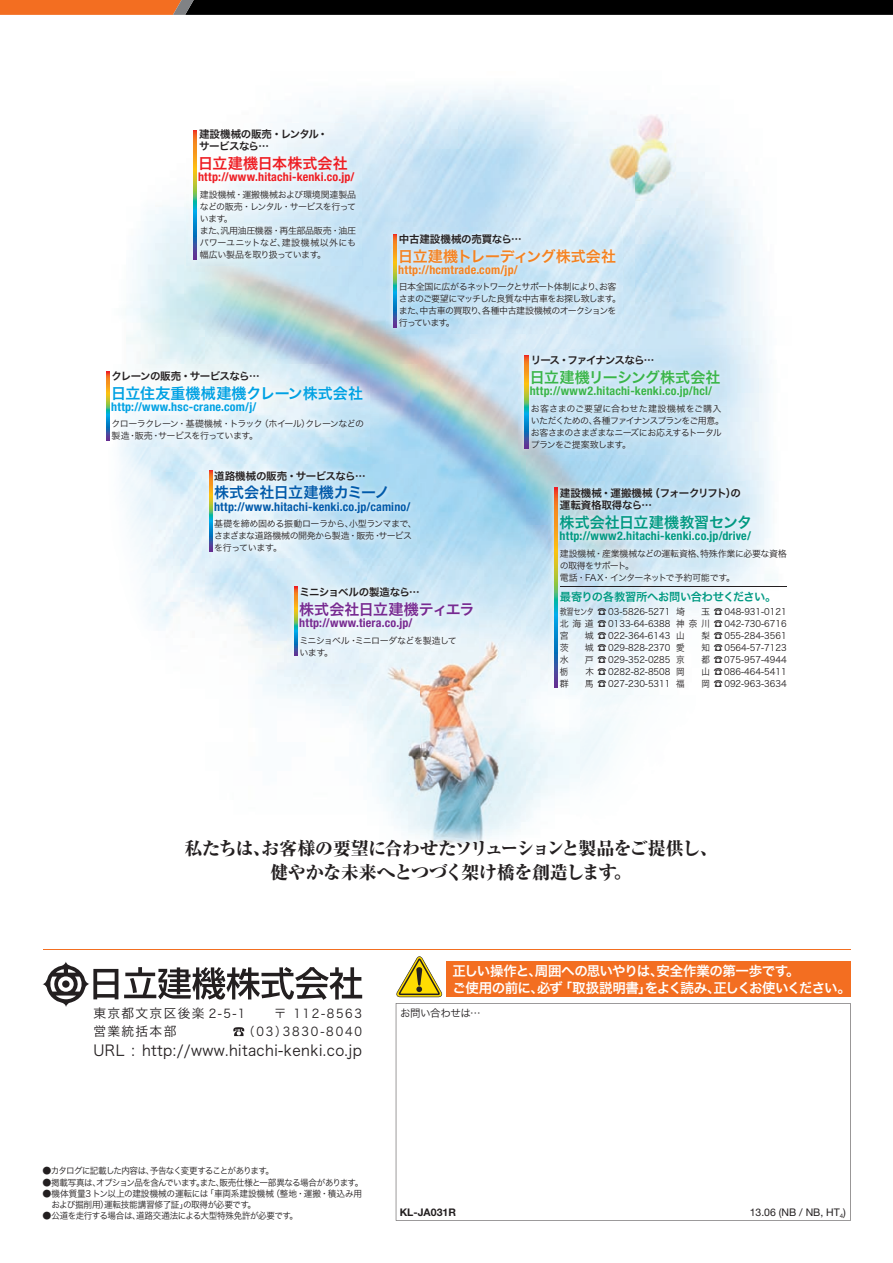
<style>
.page{position:relative;width:893px;height:1263px;background:#fff}
.page>*{position:absolute;margin:0;border:0;box-sizing:border-box;transform-origin:0 0}
.t1{font:800 18px/24px "Ryumin";letter-spacing:-.03em;color:#231f20;text-align:center}
.t2{font:15px "Hira Kaku Pro W3";letter-spacing:.03em;color:#231f20;scale:.95 1}
.t3{font:15px "Hira Kaku Pro W6";letter-spacing:.005em;color:#00a1e3}
.t4{font:15px "Hira Kaku Pro W6";letter-spacing:-.015em;color:#f58220}
.t5{font:15px "Hira Kaku Pro W6";letter-spacing:-.025em;color:#3ab54a}
.t6{font:15px "Hira Kaku Pro W6";letter-spacing:-.005em;color:#009982}
.t7{font:15px "Hira Kaku Pro W6";color:#015aaa}
.t8{font:15px "Hira Kaku Pro W6";color:#772a91}
.t9{font:15px "Hira Kaku Pro W6";letter-spacing:.005em;color:#ee1d23}
.t10{font:13.5px/17px "Hira Kaku Pro W6";letter-spacing:-.045em;color:#fff}
.t11{font:12.75px "Hira Kaku Pro W3";letter-spacing:.1em;color:#231f20}
.t12{font:12.15px "Hira Kaku Pro W3";letter-spacing:.16em;color:#231f20;scale:.95 1}
.t13{font:700 condensed 12px "Helvetica Neue";letter-spacing:.015em;color:#015aaa}
.t14{font:700 condensed 12px "Helvetica Neue";letter-spacing:.015em;color:#009982}
.t15{font:700 condensed 12px "Helvetica Neue";letter-spacing:.015em;color:#3ab54a}
.t16{font:700 condensed 12px "Helvetica Neue";letter-spacing:.015em;color:#ee1d23}
.t17{font:700 condensed 12px "Helvetica Neue";letter-spacing:.015em;color:#00a1e3}
.t18{font:700 condensed 12px "Helvetica Neue";letter-spacing:.015em;color:#f58220}
.t19{font:700 condensed 12px "Helvetica Neue";letter-spacing:.02em;color:#772a91}
.t20{font:11.25px "Hira Kaku Pro W6";letter-spacing:-.03em;color:#009982}
.t21{font:10.5px/12px "Hira Kaku Pro W6";letter-spacing:-.045em;color:#231f20}
.t22{font:10.5px/12px "Hira Kaku Pro W6";letter-spacing:-.015em;color:#231f20}
.t23{font:10.5px "Helvetica Neue";color:#231f20}
.t24{font:10.5px "Hira Kaku Pro W6";letter-spacing:-.105em;color:#231f20}
.t25{font:10.5px "Hira Kaku Pro W6";letter-spacing:-.02em;color:#231f20}
.t26{font:700 10.5px "Helvetica Neue";color:#231f20}
.t27{font:10.5px "Hira Kaku Pro W3";letter-spacing:-.04em;color:#231f20}
.t28{font:9px/12px "Hira Kaku Pro W3";letter-spacing:-.045em;color:#231f20}
.t29{font:9px/12px "Hira Kaku Pro W3";letter-spacing:-.08em;color:#231f20}
.t30{font:9px "Hira Kaku Pro W3";color:#231f20;scale:.95 1}
.t31{font:9px/12px "Hira Kaku Pro W3";letter-spacing:-.065em;color:#231f20}
.t32{font:9px "Hira Kaku Pro W3";color:#231f20}
.t33{font:9px/12px "Hira Kaku Pro W3";letter-spacing:-.045em;color:#231f20;text-align:justify;scale:.8 1}
.t34{font:9px "Hira Kaku Pro W3";letter-spacing:-.085em;color:#231f20}
.t35{font:9px "Hira Kaku Pro W3";letter-spacing:-.045em;color:#231f20;scale:.95 1}
.s1{font-size:12.15px}
</style>
<div class="page">
<svg style="left:0;top:0;width:893px;height:15px;background:#33190a"></svg>
<svg style="left:396px;top:1003px;width:455px;height:218px"></svg>
<svg style="left:43px;top:962px;width:75px;height:45px"></svg>
<svg style="left:124px;top:967px;width:238px;height:33px"></svg>
<svg style="left:396px;top:956px;width:47px;height:41px"></svg>
<div style="left:446px;top:961px;width:404px;height:36px;background:#f36e21"></div>
<hr style="left:43px;top:949px;width:807px;height:1px;background:#f36f21">
<svg style="left:233px;top:1027px;width:11px;height:9px"></svg>
<img style="left:634px;top:114px;width:133px;height:251px">
<img style="left:361px;top:150px;width:273px;height:107px">
<img style="left:419px;top:333px;width:108px;height:514px">
<img style="left:366px;top:365px;width:54px;height:482px">
<img style="left:187px;top:123px;width:174px;height:143px">
<svg style="left:193px;top:130px;width:3px;height:129px"></svg>
<img style="left:387px;top:228px;width:235px;height:105px">
<svg style="left:393px;top:234px;width:3px;height:93px"></svg>
<img style="left:518px;top:349px;width:209px;height:105px">
<svg style="left:525px;top:355px;width:3px;height:93px"></svg>
<img style="left:106px;top:365px;width:263px;height:82px">
<svg style="left:106px;top:371px;width:3px;height:69px"></svg>
<img style="left:203px;top:465px;width:213px;height:92px">
<svg style="left:209px;top:471px;width:3px;height:80px"></svg>
<img style="left:288px;top:581px;width:191px;height:81px">
<svg style="left:294px;top:587px;width:3px;height:69px"></svg>
<img style="left:548px;top:481px;width:239px;height:213px">
<hr style="left:561px;top:587px;width:226px;height:1px;background:#231f20">
<svg style="left:555px;top:488px;width:3px;height:200px"></svg>
<p class="t21" style="left:199px;top:128px;width:130px">建設機械の販売・レンタル・サービスなら…</p>
<h2 class="t9" style="left:198px;top:150px;width:151px">日立建機日本株式会社</h2>
<h3 class="t16" style="left:198px;top:169px;width:158px">http://www.hitachi-kenki.co.jp/</h3>
<p class="t28" style="left:200px;top:188px;width:158px">建設機械・運搬機械および環境関連製品などの販売・レンタル・サービスを行っています。<br>また、汎用油圧機器・再生部品販売・油圧パワーユニットなど、建設機械以外にも幅広い製品を取り扱っています。</p>
<p class="t21" style="left:112px;top:370px;width:149px">クレーンの販売・サービスなら…</p>
<h2 class="t3" style="left:111px;top:379px;width:253px">日立住友重機械建機クレーン株式会社</h2>
<h3 class="t17" style="left:111px;top:399px;width:147px">http://www.hsc-crane.com/j/</h3>
<p class="t28" style="left:112px;top:417px;width:254px">クローラクレーン・基礎機械・トラック（ホイール）クレーンなどの製造・販売・サービスを行っています。</p>
<p class="t21" style="left:214px;top:469px;width:153px">道路機械の販売・サービスなら…</p>
<p class="t25" style="left:399px;top:230px;width:124px">中古建設機械の売買なら…</p>
<h2 class="t4" style="left:398px;top:242px;width:219px">日立建機トレーディング株式会社</h2>
<h3 class="t18" style="left:398px;top:262px;width:121px">http://hcmtrade.com/jp/</h3>
<p class="t29" style="left:399px;top:280px;width:224px">日本全国に広がるネットワークとサポート体制により、お客さまのご要望にマッチした良質な中古車をお探し致します。また、中古車の買取り、各種中古建設機械のオークションを行っています。</p>
<p class="t24" style="left:531px;top:351px;width:125px">リース・ファイナンスなら…</p>
<h2 class="t5" style="left:530px;top:364px;width:192px">日立建機リーシング株式会社</h2>
<h3 class="t15" style="left:530px;top:383px;width:184px">http://www2.hitachi-kenki.co.jp/hcl/</h3>
<p class="t28" style="left:531px;top:401px;width:195px">お客さまのご要望に合わせた建設機械をご購入いただくための、各種ファイナンスプランをご用意。お客さまのさまざまなニーズにお応えするトータルプランをご提案致します。</p>
<h2 class="t7" style="left:214px;top:479px;width:177px">株式会社日立建機カミーノ</h2>
<h3 class="t13" style="left:214px;top:499px;width:198px">http://www.hitachi-kenki.co.jp/camino/</h3>
<p class="t28" style="left:214px;top:517px;width:204px">基礎を締め固める振動ローラから、小型ランマまで、さまざまな道路機械の開発から製造・販売・サービスを行っています。</p>
<p class="t22" style="left:560px;top:486px;width:183px">建設機械・運搬機械（フォークリフト）の運転資格取得なら…</p>
<h2 class="t6" style="left:560px;top:509px;width:194px">株式会社日立建機教習センタ</h2>
<h3 class="t14" style="left:560px;top:529px;width:193px">http://www2.hitachi-kenki.co.jp/drive/</h3>
<p class="t28" style="left:560px;top:547px;width:228px">建設機械・産業機械などの運転資格、特殊作業に必要な資格の取得をサポート。<br>電話・FAX・インターネットで予約可能です。</p>
<p class="t21" style="left:299px;top:586px;width:122px">ミニショベルの製造なら…</p>
<p class="t20" style="left:560px;top:587px;width:218px">最寄りの各教習所へお問い合わせください。</p>
<p class="t33" style="left:560px;top:605px;width:140px">教習センタ ☎ 03-5826-5271北海道 ☎ 0133-64-6388宮</p>
<h2 class="t8" style="left:299px;top:596px;width:177px">株式会社日立建機ティエラ</h2>
<h3 class="t19" style="left:299px;top:615px;width:115px">http://www.tiera.co.jp/</h3>
<p class="t28" style="left:676px;top:605px;width:10px">埼</p>
<p class="t28" style="left:676px;top:605px;width:112px;text-align:justify;text-indent:25px">玉 ☎ 048-931-0121神奈川 ☎ 042-730-6716山</p>
<p class="t32" style="left:585px;top:628px;width:87px">城 ☎ 022-364-6143</p>
<p class="t30" style="left:702px;top:628px;width:91px">梨 ☎ 055-284-3561</p>
<p class="t31" style="left:299px;top:634px;width:159px">ミニショベル・ミニローダなどを製造しています。</p>
<p class="t35" style="left:676px;top:640px;width:11px">愛</p>
<p class="t30" style="left:702px;top:640px;width:91px">知 ☎ 0564-57-7123</p>
<p class="t35" style="left:676px;top:652px;width:11px">京</p>
<p class="t30" style="left:702px;top:652px;width:91px">都 ☎ 075-957-4944</p>
<p class="t35" style="left:676px;top:664px;width:11px">岡</p>
<p class="t30" style="left:702px;top:664px;width:91px">山 ☎ 086-464-5411</p>
<p class="t35" style="left:676px;top:676px;width:11px">福</p>
<p class="t30" style="left:702px;top:676px;width:91px">岡 ☎ 092-963-3634</p>
<p class="t28" style="left:560px;top:641px;width:10px">茨</p>
<p class="t32" style="left:585px;top:640px;width:87px">城 ☎ 029-828-2370</p>
<p class="t28" style="left:560px;top:653px;width:10px">水</p>
<p class="t32" style="left:585px;top:652px;width:87px">戸 ☎ 029-352-0285</p>
<p class="t35" style="left:560px;top:664px;width:11px">栃</p>
<p class="t30" style="left:585px;top:664px;width:91px">木 ☎ 0282-82-8508</p>
<p class="t28" style="left:560px;top:677px;width:10px">群</p>
<p class="t32" style="left:585px;top:676px;width:87px">馬 ☎ 027-230-5311</p>
<h1 class="t1" style="left:184px;top:836px;width:534px">私たちは、お客様の要望に合わせたソリューションと製品をご提供し、健やかな未来へとつづく架け橋を創造します。</h1>
<h3 class="t11" style="left:94px;top:1002px;width:153px">東京都文京区後楽 <span class="s1">2-5-1</span></h3>
<h3 class="t12" style="left:274px;top:1003px;width:94px">〒 112-8563</h3>
<h3 class="t11" style="left:94px;top:1020px;width:84px">営業統括本部</h3>
<h3 class="t12" style="left:243px;top:1021px;width:127px">（03）3830-8040</h3>
<h2 class="t2" style="left:94px;top:1037px;width:284px">URL : http://www.hitachi-kenki.co.jp</h2>
<h3 class="t10" style="left:452px;top:962px;width:400px">正しい操作と、周囲への思いやりは、安全作業の第一歩です。<br>ご使用の前に、必ず「取扱説明書」をよく読み、正しくお使いください。</h3>
<p class="t27" style="left:400px;top:1004px;width:82px">お問い合わせは…</p>
<p class="t34" style="left:43px;top:1163px;width:233px">●カタログに記載した内容は、予告なく変更することがあります。</p>
<p class="t31" style="left:43px;top:1175px;width:322px">●掲載写真は、オプション品を含んでいます。また、販売仕様と一部異なる場合があります。</p>
<p class="t28" style="left:51px;top:1187px;width:312px;line-height:11.2px;text-indent:-9px">●機体質量3トン以上の建設機械の運転には「車両系建設機械（整地・運搬・積込み用および掘削用）運転技能講習修了証」の取得が必要です。</p>
<p class="t28" style="left:43px;top:1209px;width:257px">●公道を走行する場合は、道路交通法による大型特殊免許が必要です。</p>
<p class="t26" style="left:400px;top:1206px;width:58px">KL-JA031R</p>
<p class="t23" style="left:750px;top:1206px;width:98px">13.06 (NB / NB, HT<sub>4</sub>)</p>
</div>
